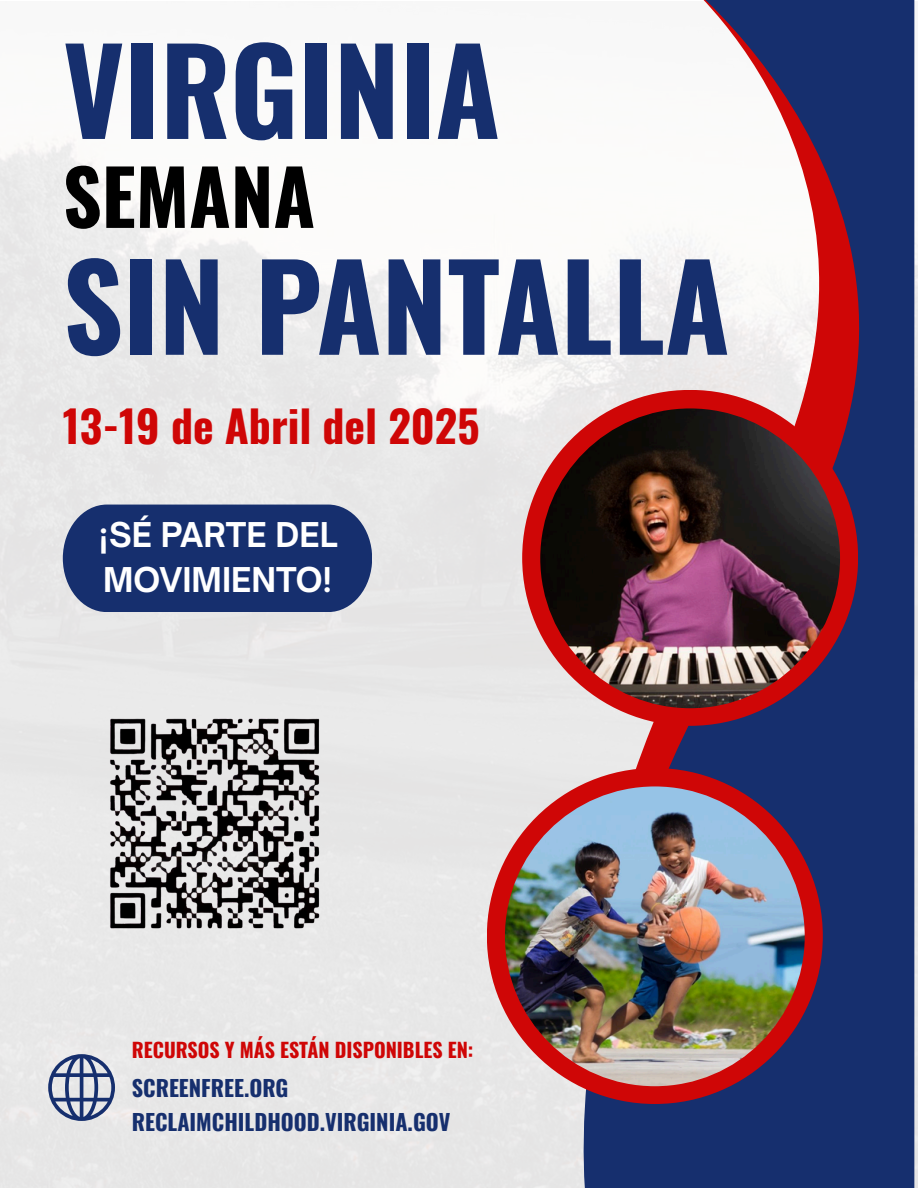
<style>
.page{position:relative;width:918px;height:1188px;background:#fff}
.page>*{position:absolute;margin:0;border:0;box-sizing:border-box;transform-origin:0 0}
.t1{font:700 117.75px "Oswald";color:#162f6e}
.t2{font:700 75.9px "Oswald";color:#000}
.t3{font:700 43.8px "Oswald";color:#cf0606}
.t4{font:700 32.7px/45.2px "Open Sauce One";color:#fff}
.t5{font:700 22.2px "Oswald";color:#162f6e}
.t6{font:700 19.95px "Oswald";color:#cf0606}
</style>
<div class="page">
<img style="left:0;top:139px;width:541px;height:1049px">
<svg style="left:541px;top:0;width:377px;height:1188px;fill:#162f6e"></svg>
<div style="left:487px;top:768px;width:336px;height:336px;background:#cf0606;border-radius:50%"></div>
<img style="left:505px;top:786px;width:300px;height:300px;border-radius:50%">
<div style="left:522px;top:390px;width:336px;height:336px;background:#cf0606;border-radius:50%"></div>
<img style="left:540px;top:408px;width:300px;height:300px;border-radius:50%">
<div style="left:63px;top:505px;width:309px;height:107px;background:#162f6e"></div>
<svg style="left:48px;top:1054px;width:67px;height:67px;background:#97a0b8"></svg>
<img style="left:79px;top:684px;width:277px;height:283px">
<h1 class="t1" style="left:63px;top:-2px;width:439px">VIRGINIA</h1>
<h3 class="t2" style="left:63px;top:137px;width:254px">SEMANA</h3>
<h2 class="t1" style="left:63px;top:214px;width:668px">SIN PANTALLA</h2>
<p class="t3" style="left:63px;top:391px;width:418px">13-19 de Abril del 2025</p>
<h1 class="t4" style="left:97px;top:512px;width:242px">¡SÉ PARTE DEL<br>MOVIMIENTO!</h1>
<p class="t6" style="left:132px;top:1034px;width:343px">RECURSOS Y MÁS ESTÁN DISPONIBLES EN:</p>
<h4 class="t5" style="left:132px;top:1071px;width:158px">SCREENFREE.ORG</h4>
<p class="t5" style="left:132px;top:1104px;width:320px">RECLAIMCHILDHOOD.VIRGINIA.GOV</p>
</div>
